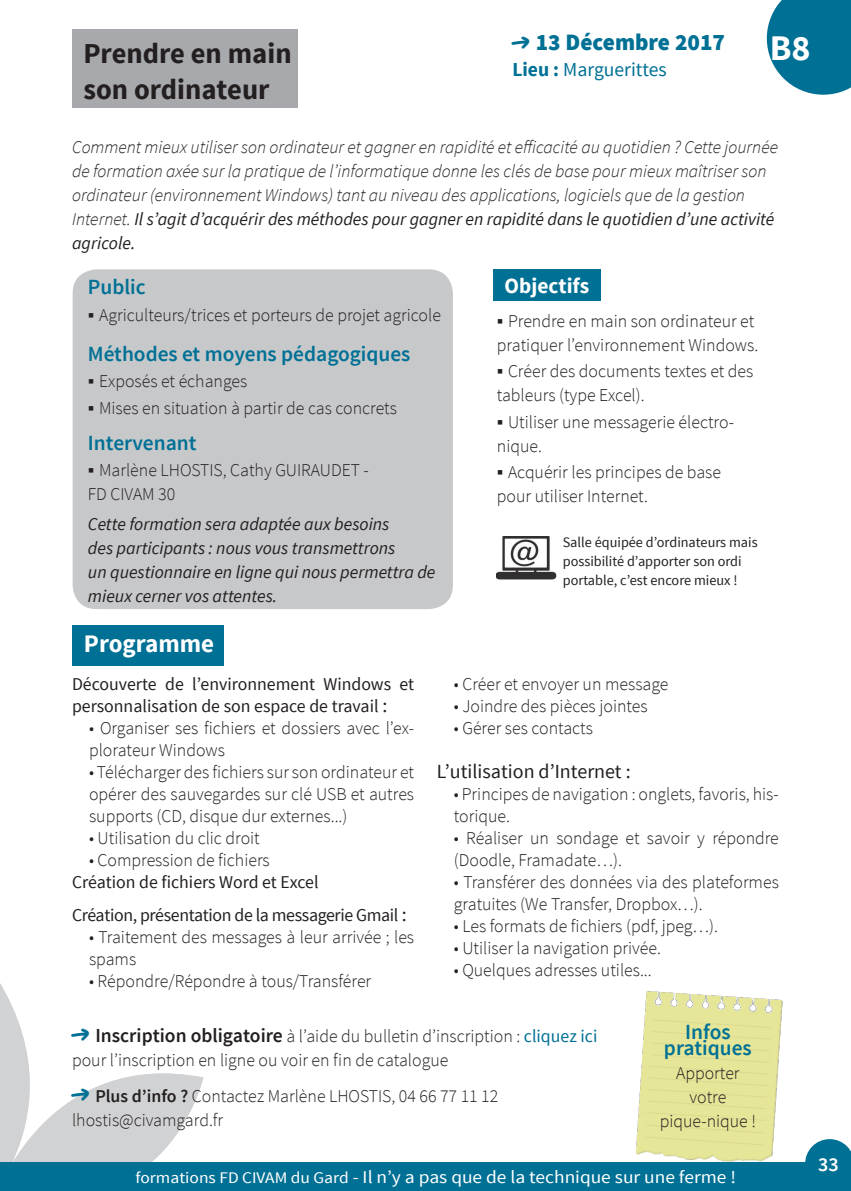
<style>
.page{position:relative;width:851px;height:1191px;background:#fff}
.page>*{position:absolute;margin:0;border:0;box-sizing:border-box;transform-origin:0 0}
.t1{font:700 36px "Source Sans Pro";color:#fff}
.t2{font:700 28.8px "Source Sans Pro";color:#231f20}
.t3{font:700 25.2px "Source Sans Pro";color:#fff}
.t4{font:900 23.4px "Source Sans Pro";color:#007095}
.t5{font:600 21.6px/16px "Source Sans Pro";color:#007095;text-align:center}
.t6{font:700 21.6px "Source Sans Pro";color:#fff}
.t7{font:20px "Source Sans Pro";color:#231f20}
.t8{font:600 20px "Source Sans Pro";color:#fff}
.t9{font:19.8px "Source Sans Pro";color:#007095}
.t10{font:300 18px/24px "Source Sans Pro";color:#231f20}
.t11{font:italic 300 18px/24px "Source Sans Pro";color:#231f20}
.t12{font:italic 18px/24px "Source Sans Pro";color:#231f20}
.t13{font:18px/22px "Source Sans Pro";color:#231f20}
.t14{font:18px/33.4px "Source Sans Pro";letter-spacing:-.02em;color:#231f20}
.t15{font:18px "Source Sans Pro";color:#fff;scale:1.08 1}
.t16{font:14.4px/19.2px "Source Sans Pro";color:#231f20}
.s1{font-family:"Peax Webdesignarrows";font-weight:400;font-size:21.6px}
.s2{font-weight:700}
.s3{font-weight:400}
.s4{font-weight:400;font-size:22px}
.s5{font-size:20px}
.s6{font-family:"Peax Webdesignarrows";font-weight:400;font-size:21.6px;color:#007095}
.s7{font-weight:600;font-size:19.8px}
.s8{font-weight:400;color:#007095}
.s9{font-weight:600}
.s10{font-size:16.2px}
</style>
<div class="page">
<svg style="left:0;top:983px;width:203px;height:179px"></svg>
<div style="left:0;top:1162px;width:850px;height:29px;background:#007095"></div>
<svg style="left:805px;top:1139px;width:45px;height:23px"></svg>
<svg style="left:766px;top:0;width:84px;height:95px;background:#2082a2"></svg>
<div style="left:72px;top:30px;width:226px;height:78px;background:#a8a9ad"></div>
<div style="left:73px;top:269px;width:380px;height:340px;background:#c7c8ca;border-radius:24px"></div>
<div style="left:493px;top:269px;width:107px;height:32px;background:#007095"></div>
<div style="left:73px;top:625px;width:151px;height:40px;background:#007095"></div>
<img style="left:497px;top:537px;width:59px;height:43px">
<img style="left:636px;top:991px;width:147px;height:171px">
<p class="t4" style="left:512px;top:27px;width:214px"><span class="s1">X</span> 13 Décembre 2017</p>
<p class="t9" style="left:512px;top:57px;width:156px"><span class="s2">Lieu :</span> Marguerittes</p>
<h2 class="t2" style="left:83px;top:35px;width:210px">Prendre en main</h2>
<h1 class="t1" style="left:769px;top:25px;width:42px">B8</h1>
<h2 class="t2" style="left:83px;top:71px;width:188px">son ordinateur</h2>
<p class="t11" style="left:72px;top:135px;width:707px">Comment mieux utiliser son ordinateur et gagner en rapidité et efficacité au quotidien ? Cette journée de formation axée sur la pratique de l’informatique donne les clés de base pour mieux maîtriser son ordinateur (environnement Windows) tant au niveau des applications, logiciels que de la gestion Internet. <span class="s3">Il s’agit d’acquérir des méthodes pour gagner en rapidité dans le quotidien d’une activité agricole.</span></p>
<p class="t5" style="left:88px;top:280px;width:59px">Public</p>
<p class="t10" style="left:88px;top:303px;width:354px"><span class="s4">■</span> Agriculteurs/trices et porteurs de projet agricole</p>
<p class="t5" style="left:88px;top:346px;width:324px">Méthodes et moyens pédagogiques</p>
<p class="t10" style="left:88px;top:369px;width:161px"><span class="s4">■</span> Exposés et échanges</p>
<p class="t10" style="left:88px;top:396px;width:310px"><span class="s4">■</span> Mises en situation à partir de cas concrets</p>
<p class="t5" style="left:88px;top:435px;width:110px">Intervenant</p>
<p class="t10" style="left:88px;top:458px;width:282px"><span class="s4">■</span> Marlène LHOSTIS, Cathy GUIRAUDET -<br>FD CIVAM 30</p>
<p class="t12" style="left:88px;top:512px;width:349px">Cette formation sera adaptée aux besoins<br>des participants : nous vous transmettrons<br>un questionnaire en ligne qui nous permettra de mieux cerner vos attentes.</p>
<h3 class="t3" style="left:84px;top:627px;width:132px">Programme</h3>
<p class="t6" style="left:504px;top:272px;width:86px">Objectifs</p>
<p class="t10" style="left:497px;top:309px;width:263px"><span class="s4">■</span> Prendre en main son ordinateur et pratiquer l’environnement Windows.</p>
<p class="t10" style="left:497px;top:359px;width:258px"><span class="s4">■</span> Créer des documents textes et des tableurs (type Excel).</p>
<p class="t10" style="left:497px;top:410px;width:238px"><span class="s4">■</span> Utiliser une messagerie électro&shy;nique.</p>
<p class="t10" style="left:497px;top:460px;width:226px"><span class="s4">■</span> Acquérir les principes de base pour utiliser Internet.</p>
<p class="t16" style="left:562px;top:532px;width:196px">Salle équipée d’ordinateurs mais possibilité d’apporter son ordi portable, c’est encore mieux !</p>
<p class="t13" style="left:72px;top:673px;width:343px">Découverte de l’environnement Windows et personnalisation de son espace de travail <span class="s5">:</span></p>
<p class="t10" style="left:89px;top:717px;width:326px;line-height:22px">• Organiser ses fichiers et dossiers avec l’ex&shy;plorateur Windows</p>
<p class="t10" style="left:89px;top:761px;width:326px;line-height:22px;text-align:justify">• Télécharger des fichiers sur son ordinateur et opérer des sauvegardes sur clé USB et autres supports (CD, disque dur externes...)</p>
<p class="t10" style="left:89px;top:826px;width:172px">• Utilisation du clic droit</p>
<p class="t10" style="left:89px;top:848px;width:182px">• Compression de fichiers</p>
<p class="t14" style="left:72px;top:865px;width:336px">Création de fichiers Word et Excel<br>Création, présentation de la messagerie Gmail <span class="s5">:</span></p>
<p class="t10" style="left:89px;top:926px;width:326px;line-height:22px">• Traitement des messages à leur arrivée ; les spams</p>
<p class="t10" style="left:89px;top:969px;width:284px">• Répondre/Répondre à tous/Transférer</p>
<p class="t10" style="left:454px;top:672px;width:216px">• Créer et envoyer un message</p>
<p class="t10" style="left:454px;top:694px;width:195px">• Joindre des pièces jointes</p>
<p class="t10" style="left:454px;top:716px;width:141px">• Gérer ses contacts</p>
<p class="t7" style="left:437px;top:759px;width:195px">L’utilisation d’Internet :</p>
<p class="t10" style="left:454px;top:783px;width:326px;line-height:22px">• Principes de navigation : onglets, favoris, his&shy;torique.</p>
<p class="t10" style="left:454px;top:827px;width:326px;line-height:22px">• Réaliser un sondage et savoir y répondre (Doodle, Framadate…).</p>
<p class="t10" style="left:454px;top:871px;width:326px;line-height:22px">• Transférer des données via des plateformes gratuites (We Transfer, Dropbox…).</p>
<p class="t10" style="left:454px;top:914px;width:266px">• Les formats de fichiers (pdf, jpeg…).</p>
<p class="t10" style="left:454px;top:936px;width:209px">• Utiliser la navigation privée.</p>
<p class="t10" style="left:454px;top:958px;width:199px">• Quelques adresses utiles...</p>
<p class="t10" style="left:72px;top:1023px;width:526px"><span class="s6">X</span> <span class="s7">Inscription obligatoire</span> à l’aide du bulletin d’inscription : <span class="s8">cliquez ici </span>pour l’inscription en ligne ou voir en fin de catalogue</p>
<p class="t10" style="left:72px;top:1083px;width:428px"><span class="s6">X</span> <span class="s9">Plus d’info ?</span> Contactez Marlène LHOSTIS, 04 66 77 11 12 lhostis@civamgard.fr</p>
<p class="t5" style="left:663px;top:1024px;width:89px">Infos pratiques</p>
<p class="t10" style="left:659px;top:1061px;width:98px;text-align:center">Apporter votre pique-nique !</p>
<p class="t15" style="left:135px;top:1165px;width:557px"><span class="s10">formations FD CIVAM du Gard</span> - Il n’y a pas que de la technique sur une ferme !</p>
<p class="t8" style="left:818px;top:1151px;width:22px">33</p>
</div>
